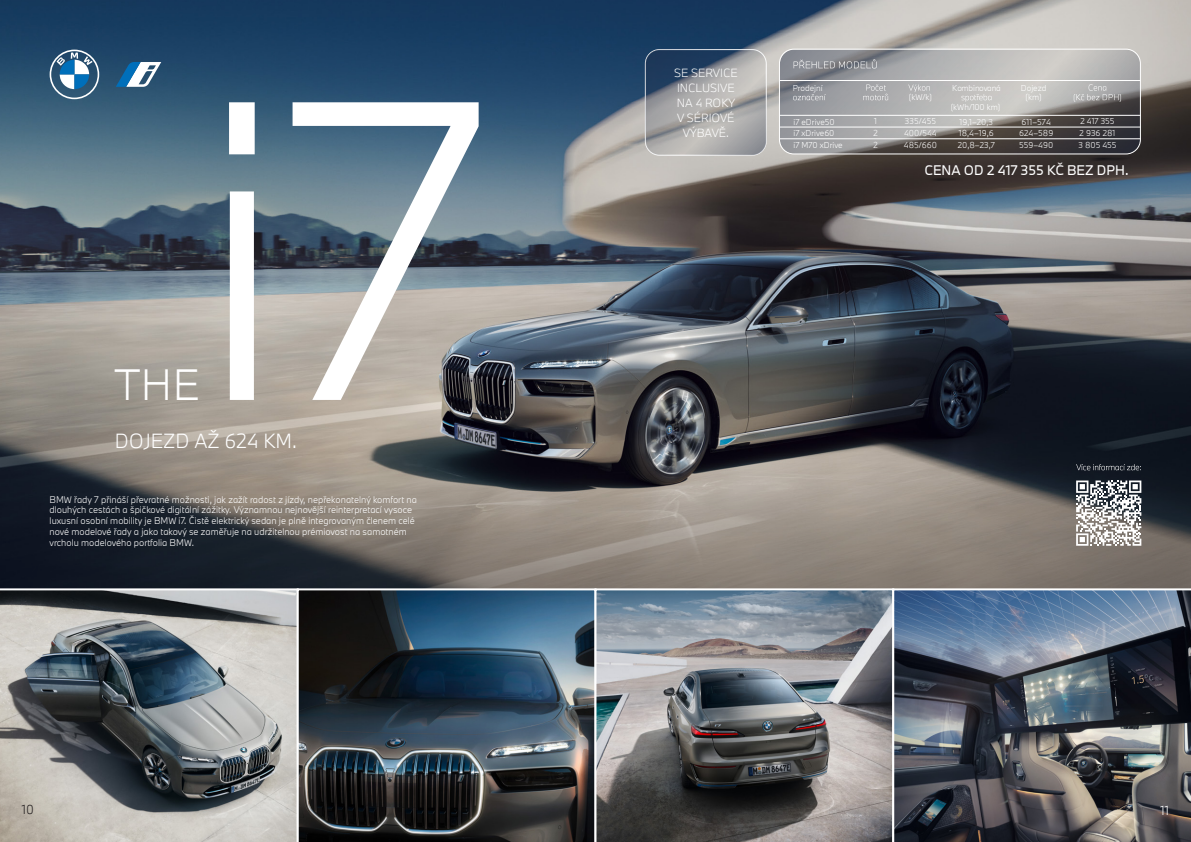
<style>
.page{position:relative;width:1191px;height:842px;background:#fff}
.page>*{position:absolute;margin:0;border:0;box-sizing:border-box;transform-origin:0 0}
.t1{font:300 394.7px "BMW Type Next Latin TT";color:#fff}
.t2{font:300 40.9px "BMW Type Next Latin TT";color:#fff}
.t3{font:300 19px "BMW Type Next Latin";color:#fff}
.t4{font:13px "BMW Type Next Latin TT";color:#fff}
.t5{font:300 12px "BMW Type Next Latin";color:#231f20}
.t6{font:300 12px "BMW Type Next Latin";color:#fff}
.t7{font:300 11px/15px "BMW Type Next Latin";color:#fff}
.t8{font:300 9px/10.8px "BMW Type Next Latin TT";color:#fff}
.t9{font:300 8px/11.8px "BMW Type Next Latin TT";color:#fff;text-align:center}
.t10{font:300 8px/11.7px "BMW Type Next Latin";color:#fff}
</style>
<div class="page">
<img style="left:0;top:0;width:1191px;height:442px">
<svg style="left:0;top:442px;width:1191px;height:146px;background:#686461"></svg>
<svg style="left:50px;top:50px;width:49px;height:49px"></svg>
<svg style="left:116px;top:62px;width:45px;height:25px"></svg>
<svg style="left:0;top:588px;width:297px;height:254px;background:#878a8b"></svg>
<img style="left:297px;top:588px;width:297px;height:254px">
<svg style="left:594px;top:588px;width:298px;height:254px;background:#797c80"></svg>
<img style="left:892px;top:588px;width:299px;height:254px">
<svg style="left:645px;top:50px;width:121px;height:105px;background:#90959b"></svg>
<svg style="left:1076px;top:464px;width:65px;height:6px"></svg>
<svg style="left:780px;top:50px;width:360px;height:104px;background:#959494"></svg>
<hr style="left:780px;top:115px;width:360px;height:1px;background:#fff">
<hr style="left:780px;top:127px;width:360px;height:1px;background:#fff">
<hr style="left:780px;top:139px;width:360px;height:1px;background:#fff">
<hr style="left:780px;top:80px;width:360px;height:1px;background:#fff">
<svg style="left:793px;top:94px;width:32px;height:6px"></svg>
<svg style="left:863px;top:85px;width:25px;height:15px"></svg>
<svg style="left:908px;top:85px;width:22px;height:7px"></svg>
<svg style="left:961px;top:94px;width:30px;height:8px"></svg>
<svg style="left:793px;top:59px;width:83px;height:9px"></svg>
<svg style="left:1073px;top:84px;width:48px;height:18px"></svg>
<div style="left:779px;top:49px;width:361px;height:105px;border:1px solid #fff;border-radius:14px"></div>
<svg style="left:1076px;top:480px;width:65px;height:66px"></svg>
<h2 class="t2" style="left:114px;top:357px;width:87px">THE</h2>
<h1 class="t1" style="left:197px;top:-18px;width:294px">i7</h1>
<p class="t3" style="left:115px;top:428px;width:184px">DOJEZD AŽ 624 KM.</p>
<p class="t8" style="left:50px;top:494px;width:369px">BMW řady 7 přináší převratné možnosti, jak zažít radost z jízdy, nepřekonatelný komfort na dlouhých cestách a špičkové digitální zážitky. Významnou nejnovější reinterpretací vysoce luxusní osobní mobility je BMW i7. Čistě elektrický sedan je plně integrovaným členem celé nové modelové řady a jako takový se zaměřuje na udržitelnou prémiovost na samotném vrcholu modelového portfolia BMW.</p>
<p class="t7" style="left:674px;top:65px;width:65px">SE SERVICE<br>INCLUSIVE</p>
<p class="t7" style="left:677px;top:95px;width:60px">NA 4 ROKY</p>
<p class="t7" style="left:677px;top:110px;width:59px">V SÉRIOVÉ</p>
<p class="t7" style="left:682px;top:125px;width:48px">VÝBAVĚ.</p>
<p class="t9" style="left:792px;top:82px;width:31px">Prodejní</p>
<p class="t9" style="left:793px;top:116px;width:43px">i7 eDrive50</p>
<p class="t9" style="left:793px;top:127px;width:43px">i7 xDrive60</p>
<p class="t9" style="left:793px;top:139px;width:51px">i7 M70 xDrive</p>
<p class="t9" style="left:874px;top:115px;width:4px">1</p>
<p class="t10" style="left:873px;top:127px;width:6px">2<br>2</p>
<p class="t9" style="left:909px;top:91px;width:25px">(kW/k)</p>
<p class="t9" style="left:905px;top:115px;width:33px">335/455</p>
<p class="t10" style="left:904px;top:127px;width:35px">400/544<br>485/660</p>
<p class="t9" style="left:952px;top:82px;width:50px">Kombinovaná</p>
<p class="t9" style="left:950px;top:101px;width:51px">(kWh/100 km)</p>
<p class="t9" style="left:959px;top:116px;width:35px">19,1–20,3</p>
<p class="t9" style="left:959px;top:127px;width:36px">18,4–19,6</p>
<p class="t9" style="left:957px;top:139px;width:39px">20,8–23,7</p>
<p class="t9" style="left:1020px;top:83px;width:27px;line-height:9.6px">Dojezd (km)</p>
<p class="t9" style="left:1021px;top:116px;width:31px">611–574</p>
<p class="t9" style="left:1019px;top:127px;width:36px">624–589</p>
<p class="t9" style="left:1019px;top:139px;width:36px">559–490</p>
<p class="t9" style="left:1078px;top:115px;width:40px;text-align:left">2 417 355<br>2 936 281<br>3 805 455</p>
<p class="t4" style="left:924px;top:162px;width:205px">CENA OD 2 417 355 KČ BEZ DPH.</p>
<h3 class="t5" style="left:22px;top:802px;width:14px">10</h3>
<h3 class="t6" style="left:1160px;top:802px;width:10px">11</h3>
</div>
